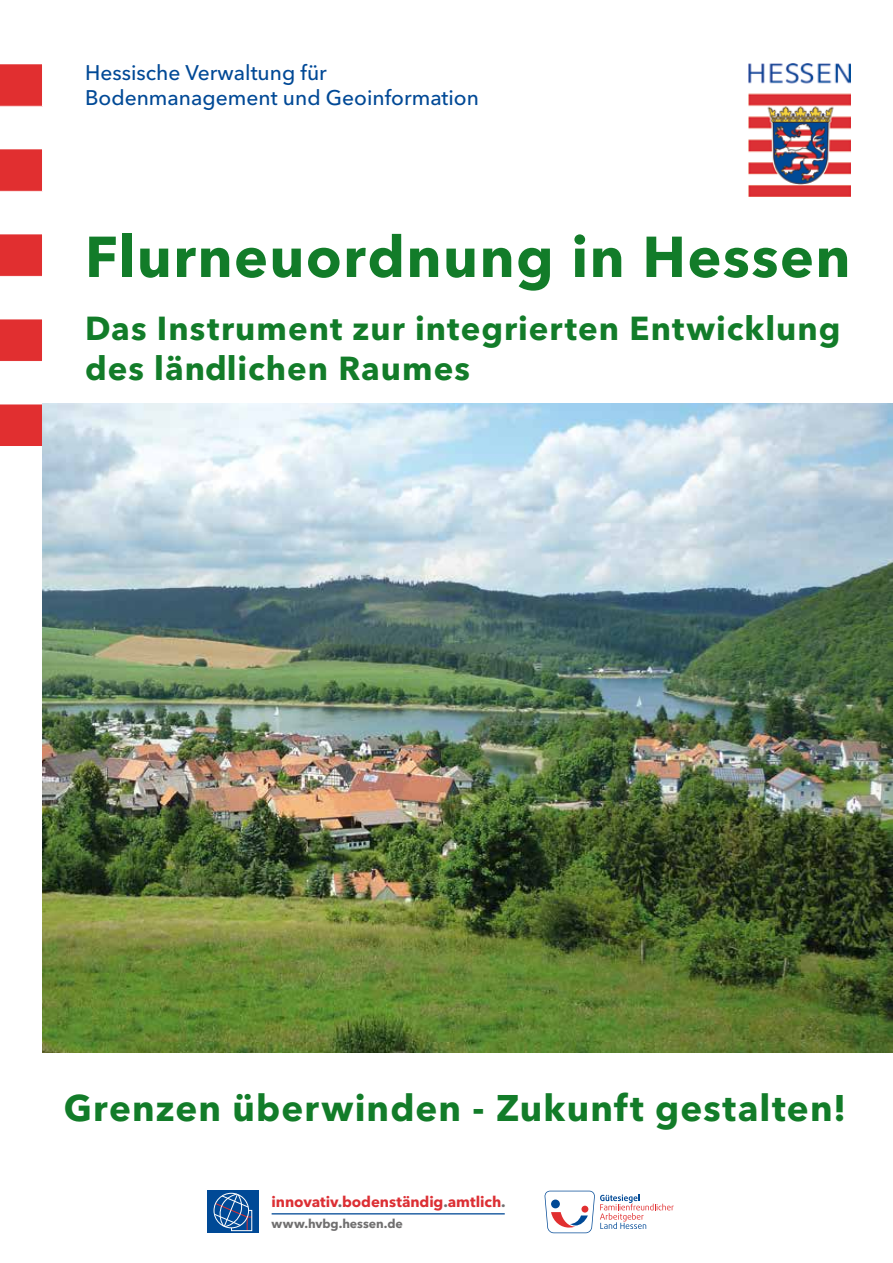
<style>
.page{position:relative;width:893px;height:1263px;background:#fff}
.page>*{position:absolute;margin:0;border:0;box-sizing:border-box;transform-origin:0 0}
.t1{font:700 57px "Avenir Next LT Pro";letter-spacing:.025em;color:#127c29}
.t2{font:700 36.75px "Avenir Next LT Pro";letter-spacing:.03em;color:#127c29}
.t3{font:700 33px/39.6px "Avenir Next LT Pro";letter-spacing:.03em;color:#127c29}
.t4{font:500 21px/25.2px "Avenir Next LT Pro";color:#004996}
.t5{font:700 15px "Avenir Next LT Pro";letter-spacing:-.005em;color:#dc2f34}
.t6{font:700 12.45px "Avenir Next LT Pro";letter-spacing:-.005em;color:#706f6f}
.s1{color:#706f6f}
</style>
<div class="page">
<img style="left:748px;top:64px;width:102px;height:132px">
<div style="left:0;top:64px;width:42px;height:42px;background:#e12f30"></div>
<div style="left:0;top:149px;width:42px;height:42px;background:#e12f30"></div>
<div style="left:0;top:234px;width:42px;height:42px;background:#e12f30"></div>
<div style="left:0;top:319px;width:42px;height:42px;background:#e12f30"></div>
<div style="left:0;top:404px;width:43px;height:42px;background:#e12f30"></div>
<hr style="left:272px;top:1213px;width:233px;height:1px;background:#004996">
<div style="left:207px;top:1191px;width:51px;height:42px;background:#004996"></div>
<svg style="left:213px;top:1193px;width:40px;height:38px"></svg>
<svg style="left:545px;top:1191px;width:129px;height:42px"></svg>
<img style="left:43px;top:404px;width:850px;height:648px">
<p class="t4" style="left:85px;top:60px;width:395px">Hessische Verwaltung für<br>Bodenmanagement und Geoinformation</p>
<h1 class="t1" style="left:85px;top:222px;width:767px">Flurneuordnung in Hessen</h1>
<p class="t3" style="left:85px;top:308px;width:757px">Das Instrument zur integrierten Entwicklung des ländlichen Raumes</p>
<p class="t2" style="left:64px;top:1085px;width:784px">Grenzen überwinden - Zukunft gestalten!</p>
<p class="t5" style="left:272px;top:1192px;width:236px">innovativ<span class="s1">.</span>bodenständig<span class="s1">.</span>amtlich<span class="s1">.</span></p>
<p class="t6" style="left:272px;top:1216px;width:133px">www.hvbg.hessen.de</p>
</div>
